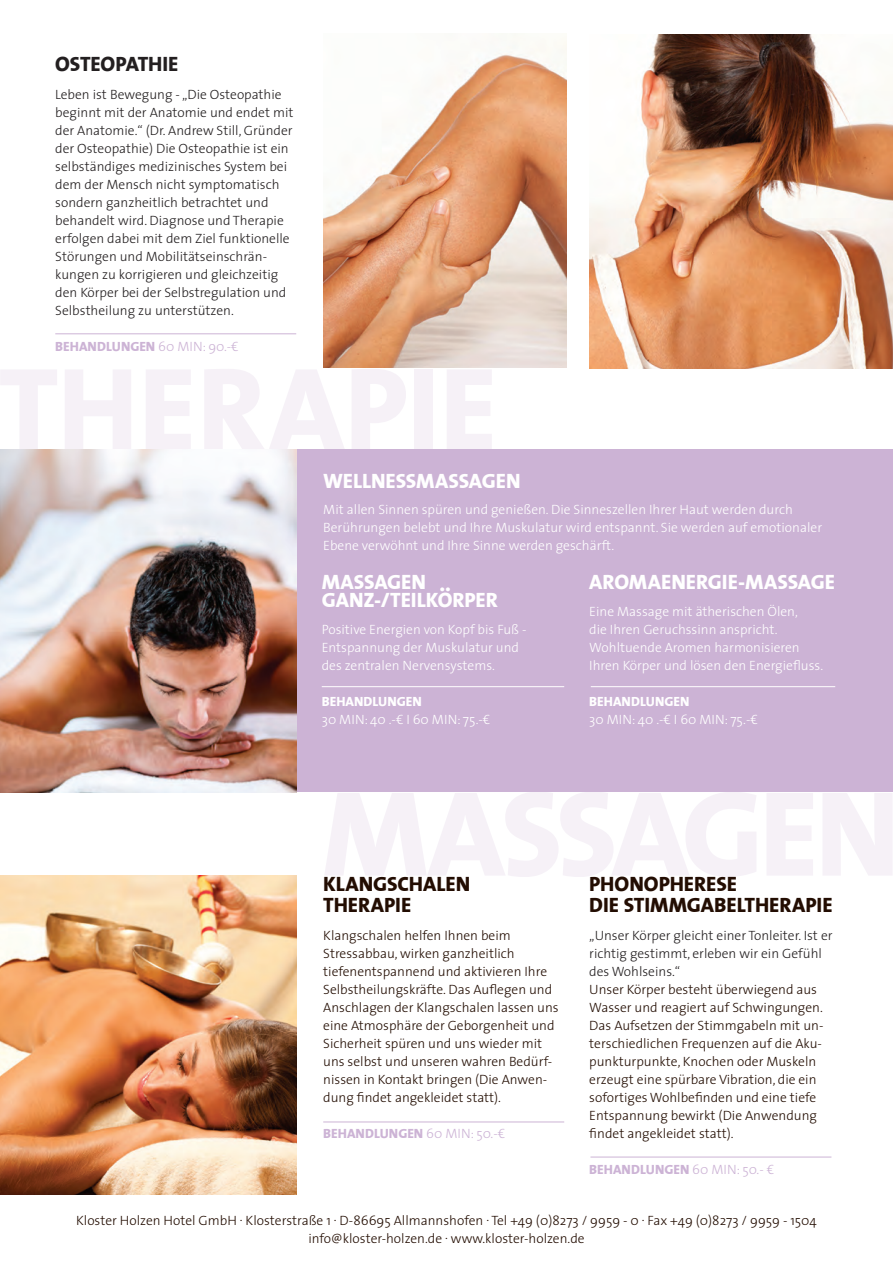
<style>
.page{position:relative;width:893px;height:1263px;background:#fff}
.page>*{position:absolute;margin:0;border:0;box-sizing:border-box;transform-origin:0 0}
.t1{font:800 21px/18px "The Sans Plain";color:#fff}
.t2{font:800 21px/21px "The Sans Plain";color:#230d02}
.t3{font:800 21px "The Sans Plain";letter-spacing:-.01em;color:#231f20}
.t4{font:300 13.5px/18px "The Sans";color:#230d02}
.t5{font:300 13.5px/18px "The Sans";color:#231f20}
.t6{font:300 13.5px/18px "The Sans";color:#fff}
.t7{font:800 13.5px "The Sans Plain";color:#ccb3d5}
.t8{font:800 13.5px "The Sans Plain";color:#fff}
.t9{font:300 13.5px "The Sans";color:#ccb3d5}
.s1{font-family:"The Sans";font-weight:300}
</style>
<div class="page">
<div style="left:296px;top:449px;width:597px;height:343px;background:#ccb3d5"></div>
<img style="left:0;top:876px;width:296px;height:319px">
<img style="left:0;top:449px;width:296px;height:343px">
<img style="left:589px;top:34px;width:304px;height:334px">
<img style="left:323px;top:34px;width:243px;height:334px">
<hr style="left:55px;top:333px;width:241px;height:1px;background:#ccb3d5">
<hr style="left:323px;top:1121px;width:241px;height:1px;background:#ccb3d5">
<hr style="left:590px;top:1157px;width:241px;height:1px;background:#ccb3d5">
<hr style="left:322px;top:686px;width:242px;height:1px;background:#fff">
<hr style="left:591px;top:686px;width:244px;height:1px;background:#fff">
<h1 class="t3" style="left:55px;top:46px;width:125px">OSTEOPATHIE</h1>
<p class="t5" style="left:55px;top:86px;width:240px">Leben ist Bewegung - „Die Osteopathie beginnt mit der Anatomie und endet mit der Anatomie.“ (Dr. Andrew Still, Gründer der Osteopathie) Die Osteopathie ist ein selbständiges medizinisches System bei dem der Mensch nicht symptomatisch sondern ganzheitlich betrachtet und behandelt wird. Diagnose und Therapie erfolgen dabei mit dem Ziel funktionelle Störungen und Mobilitätseinschrän&shy;kungen zu korrigieren und gleichzeitig den Körper bei der Selbstregulation und Selbstheilung zu unterstützen.</p>
<p class="t7" style="left:55px;top:335px;width:131px">BEHANDLUNGEN <span class="s1">60 min</span></p>
<p class="t9" style="left:203px;top:338px;width:37px">: 90.-€</p>
<h1 class="t1" style="left:323px;top:471px;width:199px">WELLNESSMASSAGEN</h1>
<p class="t6" style="left:323px;top:501px;width:500px">Mit allen Sinnen spüren und genießen. Die Sinneszellen Ihrer Haut werden durch<br>Berührungen belebt und Ihre Muskulatur wird entspannt. Sie werden auf emotionaler<br>Ebene verwöhnt und Ihre Sinne werden geschärft.</p>
<h1 class="t1" style="left:322px;top:572px;width:178px">MASSAGEN<br>GANZ-/TEILKORPER</h1>
<p class="t6" style="left:322px;top:620px;width:206px">Positive Energien von Kopf bis Fuß -<br>Entspannung der Muskulatur und des zentralen Nervensystems.</p>
<p class="t8" style="left:322px;top:690px;width:102px">BEHANDLUNGEN</p>
<p class="t6" style="left:322px;top:710px;width:27px">30 min</p>
<p class="t6" style="left:365px;top:710px;width:76px">: 40 .-€ I 60 min</p>
<p class="t6" style="left:457px;top:710px;width:34px">: 75.-€</p>
<h1 class="t1" style="left:439px;top:574px;width:13px">..</h1>
<h1 class="t1" style="left:589px;top:572px;width:247px">AROMAENERGIE-MASSAGE</h1>
<p class="t6" style="left:589px;top:602px;width:235px">Eine Massage mit ätherischen Ölen,<br>die Ihren Geruchssinn anspricht.<br>Wohltuende Aromen harmonisieren Ihren Körper und lösen den Energiefluss.</p>
<p class="t8" style="left:589px;top:690px;width:102px">BEHANDLUNGEN</p>
<p class="t6" style="left:589px;top:710px;width:27px">30 min</p>
<p class="t6" style="left:632px;top:710px;width:76px">: 40 .-€ I 60 min</p>
<p class="t6" style="left:725px;top:710px;width:34px">: 75.-€</p>
<h1 class="t2" style="left:323px;top:873px;width:148px">KLANGSCHALEN<br>THERAPIE</h1>
<h1 class="t2" style="left:589px;top:873px;width:245px">PHONOPHERESE<br>DIE STIMMGABELTHERAPIE</h1>
<p class="t4" style="left:323px;top:927px;width:237px">Klangschalen helfen Ihnen beim Stressabbau, wirken ganzheitlich tiefenentspannend und aktivieren Ihre Selbstheilungskräfte. Das Auflegen und Anschlagen der Klangschalen lassen uns eine Atmosphäre der Geborgenheit und Sicherheit spüren und uns wieder mit uns selbst und unseren wahren Bedürf&shy;nissen in Kontakt bringen (Die Anwen&shy;dung findet angekleidet statt).</p>
<p class="t7" style="left:323px;top:1122px;width:131px">BEHANDLUNGEN <span class="s1">60 min</span></p>
<p class="t9" style="left:471px;top:1125px;width:36px">: 50.-€</p>
<p class="t5" style="left:589px;top:927px;width:245px">„Unser Körper gleicht einer Tonleiter. Ist er richtig gestimmt, erleben wir ein Gefühl des Wohlseins.“</p>
<p class="t4" style="left:589px;top:981px;width:236px">Unser Körper besteht überwiegend aus Wasser und reagiert auf Schwingungen.<br>Das Aufsetzen der Stimmgabeln mit un&shy;terschiedlichen Frequenzen auf die Aku&shy;punkturpunkte, Knochen oder Muskeln erzeugt eine spürbare Vibration, die ein sofortiges Wohlbefinden und eine tiefe Entspannung bewirkt (Die Anwendung findet angekleidet statt).</p>
<p class="t7" style="left:589px;top:1158px;width:131px">BEHANDLUNGEN <span class="s1">60 min</span></p>
<p class="t9" style="left:737px;top:1161px;width:39px">: 50.- €</p>
<p class="t4" style="left:76px;top:1211px;width:742px;text-align:center">Kloster Holzen Hotel GmbH . Klosterstraße 1 . D-86695 Allmannshofen . Tel +49 (0)8273 / 9959 - 0 . Fax +49 (0)8273 / 9959 - 1504 info@kloster-holzen.de . www.kloster-holzen.de</p>
</div>
